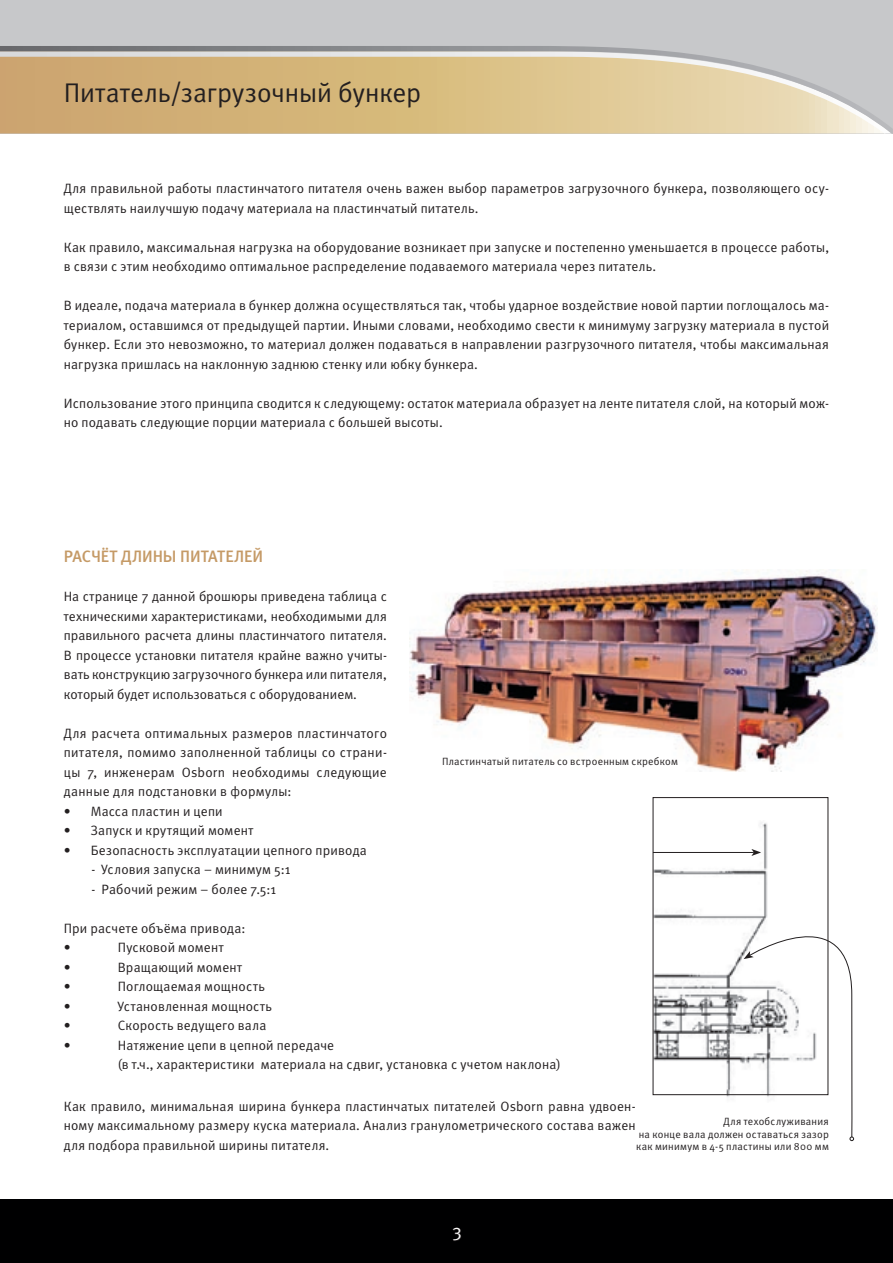
<style>
.page{position:relative;width:893px;height:1263px;background:#fff}
.page>*{position:absolute;margin:0;border:0;box-sizing:border-box;transform-origin:0 0}
.t1{font:27px "Meta Normal C";color:#231f20}
.t2{font:18px "Meta Normal C";color:#fff}
.t3{font:16.5px "Meta Medium C";letter-spacing:-.005em;color:#c59a66}
.t4{font:13.5px/19.5px "Meta Normal C";letter-spacing:.015em;color:#231f20}
.t5{font:10.5px/12.6px "Meta Normal C";letter-spacing:.025em;color:#231f20;text-align:justify}
</style>
<div class="page">
<div style="left:0;top:0;width:893px;height:134px;background:#c7c8ca"></div>
<svg style="left:0;top:46px;width:893px;height:88px"></svg>
<img style="left:652px;top:821px;width:177px;height:276px">
<hr style="left:653px;top:852px;width:101px;height:1px;background:#231f20">
<svg style="left:751px;top:849px;width:10px;height:7px"></svg>
<div style="left:653px;top:797px;width:175px;height:298px;border:1px solid #231f20"></div>
<img style="left:410px;top:571px;width:467px;height:201px">
<svg style="left:744px;top:894px;width:110px;height:247px"></svg>
<div style="left:0;top:1199px;width:893px;height:64px;background:#000001"></div>
<svg style="left:453px;top:1227px;width:8px;height:14px"></svg>
<h1 class="t1" style="left:64px;top:77px;width:359px">Питатель/загрузочный бункер</h1>
<p class="t4" style="left:64px;top:179px;width:767px">Для правильной работы пластинчатого питателя очень важен выбор параметров загрузочного бункера, позволяющего осу&shy;ществлять наилучшую подачу материала на пластинчатый питатель.</p>
<p class="t4" style="left:64px;top:237px;width:767px">Как правило, максимальная нагрузка на оборудование возникает при запуске и постепенно уменьшается в процессе работы, в связи с этим необходимо оптимальное распределение подаваемого материала через питатель.</p>
<p class="t4" style="left:64px;top:296px;width:767px;text-align:justify">В идеале, подача материала в бункер должна осуществляться так, чтобы ударное воздействие новой партии поглощалось ма&shy;териалом, оставшимся от предыдущей партии. Иными словами, необходимо свести к минимуму загрузку материала в пустой бункер. Если это невозможно, то материал должен подаваться в направлении разгрузочного питателя, чтобы максимальная нагрузка пришлась на наклонную заднюю стенку или юбку бункера.</p>
<p class="t4" style="left:64px;top:393px;width:767px">Использование этого принципа сводится к следующему: остаток материала образует на ленте питателя слой, на который мож&shy;но подавать следующие порции материала с большей высоты.</p>
<p class="t3" style="left:64px;top:547px;width:201px">РАСЧЁТ ДЛИНЫ ПИТАТЕЛЕЙ</p>
<p class="t4" style="left:64px;top:587px;width:325px;text-align:justify">На странице 7 данной брошюры приведена таблица с техническими характеристиками, необходимыми для правильного расчета длины пластинчатого питателя.<br>В процессе установки питателя крайне важно учиты&shy;вать конструкцию загрузочного бункера или питателя, который будет использоваться с оборудованием.</p>
<p class="t4" style="left:64px;top:723px;width:325px;text-align:justify">Для расчета оптимальных размеров пластинчатого питателя, помимо заполненной таблицы со страни&shy;цы 7, инженерам Osborn необходимы следующие данные для подстановки в формулы:</p>
<p class="t4" style="left:64px;top:801px;width:160px">• Масса пластин и цепи</p>
<p class="t4" style="left:64px;top:821px;width:191px">• Запуск и крутящий момент</p>
<p class="t4" style="left:64px;top:840px;width:305px">• Безопасность эксплуатации цепного привода</p>
<p class="t4" style="left:91px;top:860px;width:201px">- Условия запуска – минимум 5:1</p>
<p class="t4" style="left:91px;top:879px;width:186px">- Рабочий режим – более 7.5:1</p>
<p class="t4" style="left:64px;top:918px;width:183px">При расчете объёма привода: •</p>
<p class="t4" style="left:118px;top:938px;width:107px">Пусковой момент</p>
<p class="t5" style="left:442px;top:755px;width:238px">Пластинчатый питатель со встроенным скребком</p>
<p class="t4" style="left:64px;top:957px;width:8px">•</p>
<p class="t4" style="left:118px;top:957px;width:126px">Вращающий момент</p>
<p class="t4" style="left:64px;top:977px;width:8px">•</p>
<p class="t4" style="left:118px;top:977px;width:149px">Поглощаемая мощность</p>
<p class="t4" style="left:64px;top:996px;width:8px">•</p>
<p class="t4" style="left:118px;top:996px;width:156px">Установленная мощность</p>
<p class="t4" style="left:64px;top:1016px;width:8px">•</p>
<p class="t4" style="left:118px;top:1016px;width:150px">Скорость ведущего вала</p>
<p class="t4" style="left:64px;top:1035px;width:8px">•</p>
<p class="t4" style="left:118px;top:1035px;width:444px">Натяжение цепи в цепной передаче<br>(в т.ч., характеристики материала на сдвиг, установка с учетом наклона)</p>
<p class="t4" style="left:64px;top:1096px;width:573px;text-align:justify">Как правило, минимальная ширина бункера пластинчатых питателей Osborn равна удвоен&shy;ному максимальному размеру куска материала. Анализ гранулометрического состава важен для подбора правильной ширины питателя.</p>
<p class="t5" style="left:636px;top:1115px;width:194px;text-indent:87px">Для техобслуживания на конце вала должен оставаться зазор как минимум в 4-5 пластины или 800 мм</p>
<h2 class="t2" style="left:452px;top:1221px;width:11px">3</h2>
</div>
